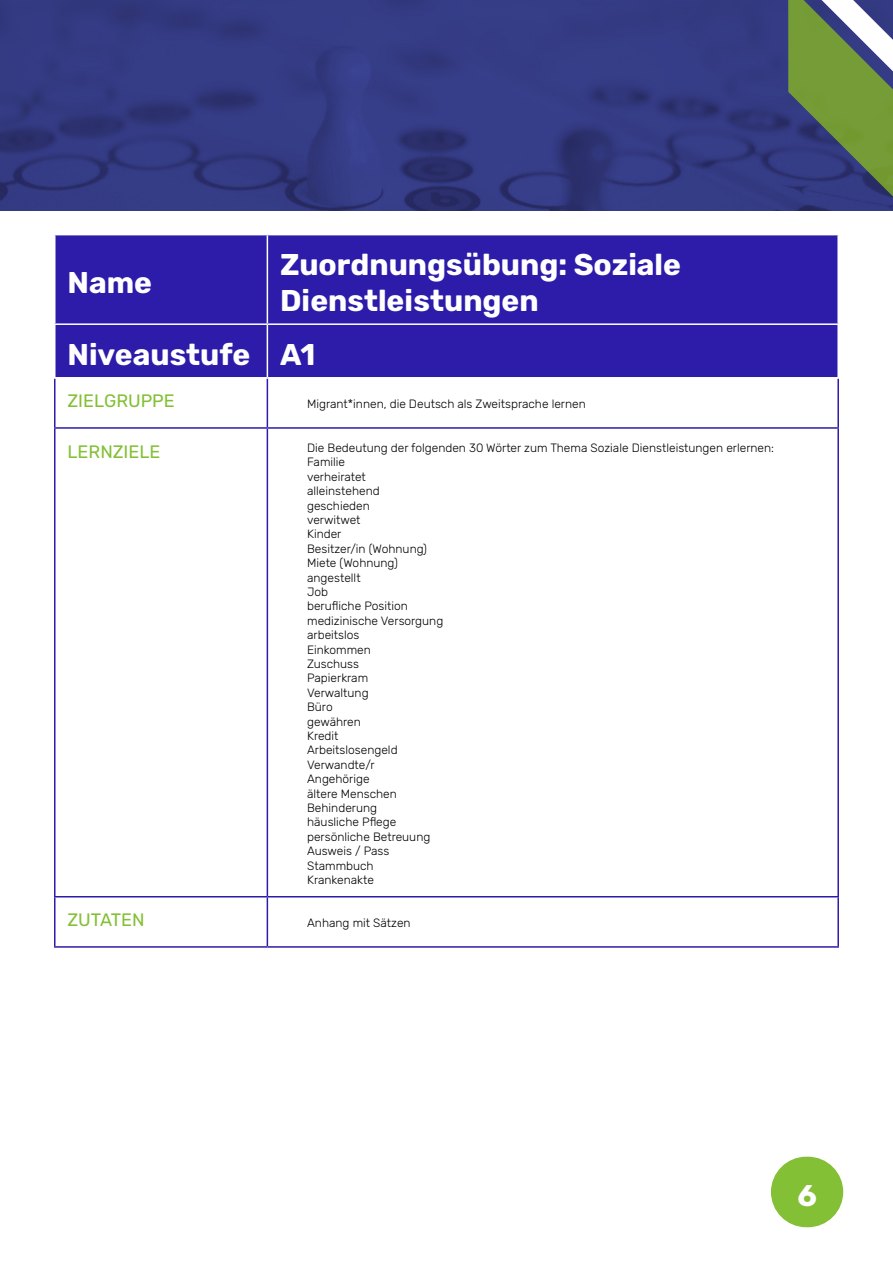
<style>
.page{position:relative;width:893px;height:1263px;background:#fff}
.page>*{position:absolute;margin:0;border:0;box-sizing:border-box;transform-origin:0 0}
.t1{font:700 30px/36px "Rubik";color:#fff}
.t2{font:18px "Rubik";color:#83c035}
.t3{font:300 12px/14.4px "Rubik";color:#000}
</style>
<div class="page">
<div style="left:771px;top:1157px;width:72px;height:70px;background:#83c035;border-radius:35px"></div>
<img style="left:0;top:0;width:788px;height:210px">
<svg style="left:788px;top:0;width:105px;height:211px"></svg>
<div style="left:56px;top:235px;width:781px;height:142px;background:#2d1ca9"></div>
<hr style="left:54px;top:323px;width:213px;height:2px;background:#fff">
<hr style="left:267px;top:323px;width:572px;height:2px;background:#fff">
<hr style="left:54px;top:427px;width:213px;height:2px;background:#2d1ca9">
<hr style="left:267px;top:427px;width:572px;height:2px;background:#2d1ca9">
<hr style="left:54px;top:896px;width:213px;height:1px;background:#2d1ca9">
<hr style="left:267px;top:896px;width:572px;height:1px;background:#2d1ca9">
<hr style="left:54px;top:946px;width:213px;height:2px;background:#2d1ca9">
<hr style="left:267px;top:946px;width:572px;height:2px;background:#2d1ca9">
<hr style="left:837px;top:378px;width:2px;height:49px;background:#2d1ca9">
<hr style="left:837px;top:429px;width:2px;height:467px;background:#2d1ca9">
<hr style="left:837px;top:897px;width:2px;height:49px;background:#2d1ca9">
<hr style="left:267px;top:235px;width:1px;height:88px;background:#fff">
<hr style="left:267px;top:325px;width:1px;height:52px;background:#fff">
<hr style="left:54px;top:378px;width:2px;height:49px;background:#2d1ca9">
<hr style="left:267px;top:378px;width:1px;height:49px;background:#2d1ca9">
<hr style="left:54px;top:429px;width:2px;height:467px;background:#2d1ca9">
<hr style="left:267px;top:429px;width:1px;height:467px;background:#2d1ca9">
<hr style="left:54px;top:897px;width:2px;height:49px;background:#2d1ca9">
<hr style="left:267px;top:897px;width:1px;height:49px;background:#2d1ca9">
<h1 class="t1" style="left:280px;top:248px;width:402px">Zuordnungsübung: Soziale<br>Dienstleistungen</h1>
<h1 class="t1" style="left:68px;top:337px;width:249px">Niveaustufe A1</h1>
<h2 class="t2" style="left:68px;top:391px;width:109px">ZIELGRUPPE</h2>
<p class="t3" style="left:307px;top:397px;width:280px">Migrant*innen, die Deutsch als Zweitsprache lernen</p>
<h2 class="t2" style="left:68px;top:441px;width:95px">LERNZIELE</h2>
<p class="t3" style="left:307px;top:441px;width:468px">Die Bedeutung der folgenden 30 Wörter zum Thema Soziale Dienstleistungen erlernen:<br>Familie<br>verheiratet<br>alleinstehend<br>geschieden<br>verwitwet<br>Kinder<br>Besitzer/in (Wohnung)<br>Miete (Wohnung)<br>angestellt<br>Job<br>berufliche Position<br>medizinische Versorgung<br>arbeitslos<br>Einkommen<br>Zuschuss<br>Papierkram<br>Verwaltung<br>Büro<br>gewähren<br>Kredit<br>Arbeitslosengeld<br>Verwandte/r<br>Angehörige<br>ältere Menschen<br>Behinderung<br>häusliche Pflege<br>persönliche Betreuung<br>Ausweis / Pass<br>Stammbuch<br>Krankenakte</p>
<h2 class="t2" style="left:68px;top:910px;width:79px">ZUTATEN</h2>
<p class="t3" style="left:307px;top:916px;width:105px">Anhang mit Sätzen</p>
<h1 class="t1" style="left:68px;top:266px;width:86px">Name</h1>
<h1 class="t1" style="left:797px;top:1178px;width:21px">6</h1>
</div>
